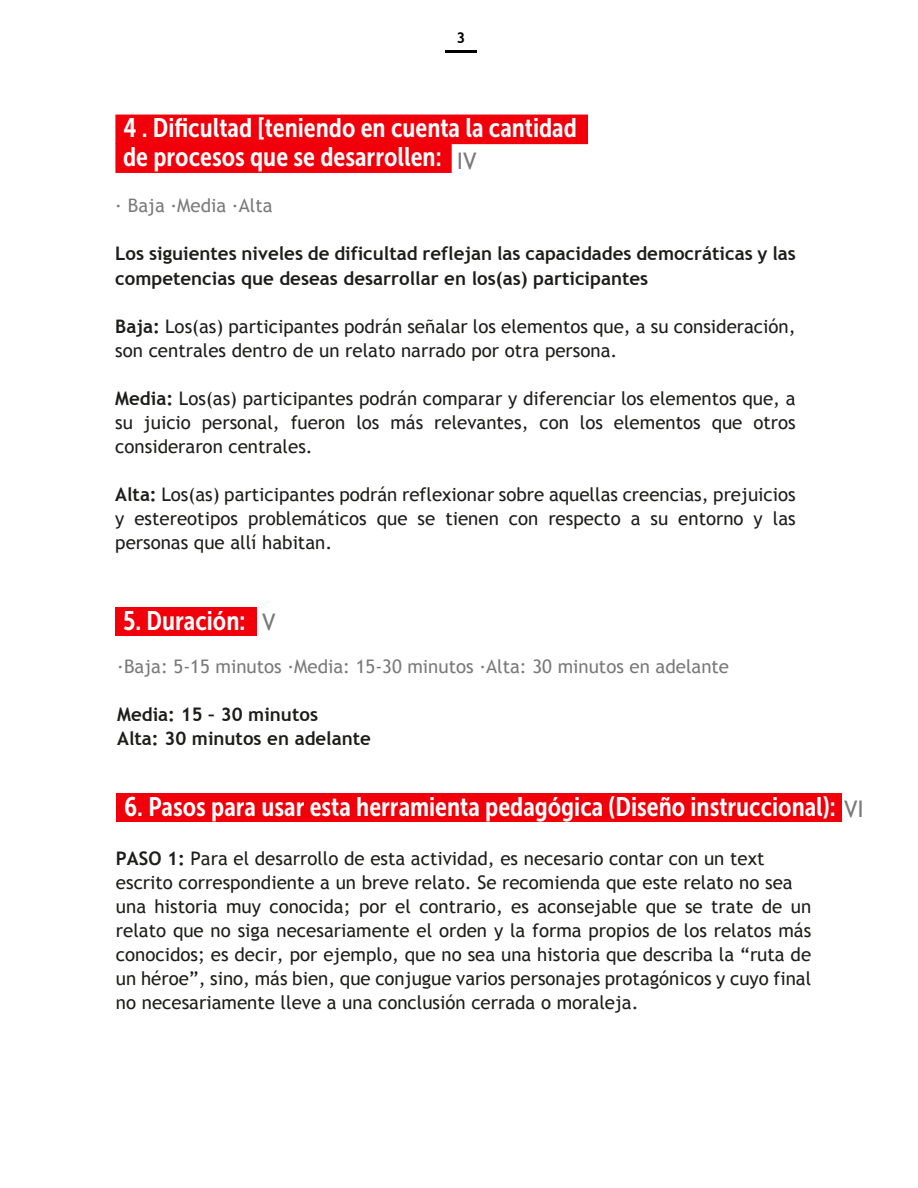
<style>
.page{position:relative;width:918px;height:1188px;background:#fff}
.page>*{position:absolute;margin:0;border:0;box-sizing:border-box;transform-origin:0 0}
.t1{font:26.7px/28.5px "Museo Sans Condensed 700";color:#fff}
.t2{font:22.95px "Trebuchet MS";color:#7a7a7a}
.t3{font:18.75px/24px "Trebuchet MS";color:#1d1d1b}
.t4{font:700 18.75px/24px "Trebuchet MS";color:#1d1d1b}
.t5{font:18.75px "Trebuchet MS";color:#7a7a7a}
.t6{font:700 15px "Trebuchet MS";color:#000}
.s1{font-weight:700}
</style>
<div class="page">
<hr style="left:445px;top:50px;width:31px;height:2px;background:#000">
<div style="left:115px;top:607px;width:142px;height:29px;background:#f1000b"></div>
<div style="left:116px;top:793px;width:725px;height:29px;background:#f1000b"></div>
<svg style="left:115px;top:115px;width:473px;height:58px;background:#f3242e"></svg>
<p class="t6" style="left:456px;top:28px;width:10px">3</p>
<h1 class="t1" style="left:123px;top:114px;width:455px">4 . Dificultad [teniendo en cuenta la cantidad de procesos que se desarrollen: <sub>IV</sub></h1>
<p class="t5" style="left:115px;top:195px;width:159px">· Baja ·Media ·Alta</p>
<p class="t4" style="left:115px;top:242px;width:682px">Los siguientes niveles de dificultad reflejan las capacidades democráticas y las competencias que deseas desarrollar en los(as) participantes</p>
<p class="t3" style="left:115px;top:314px;width:682px"><span class="s1">Baja:</span> Los(as) participantes podrán señalar los elementos que, a su consideración, son centrales dentro de un relato narrado por otra persona.</p>
<p class="t3" style="left:115px;top:386px;width:682px;text-align:justify"><span class="s1">Media:</span> Los(as) participantes podrán comparar y diferenciar los elementos que, a su juicio personal, fueron los más relevantes, con los elementos que otros consideraron centrales.</p>
<p class="t3" style="left:115px;top:482px;width:682px;text-align:justify"><span class="s1">Alta:</span> Los(as) participantes podrán reflexionar sobre aquellas creencias, prejuicios y estereotipos problemáticos que se tienen con respecto a su entorno y las personas que allí habitan.</p>
<h1 class="t1" style="left:123px;top:607px;width:123px">5. Duración:</h1>
<p class="t5" style="left:117px;top:655px;width:613px">·Baja: 5-15 minutos ·Media: 15-30 minutos ·Alta: 30 minutos en adelante</p>
<p class="t4" style="left:117px;top:702px;width:255px">Media: 15 – 30 minutos<br>Alta: 30 minutos en adelante</p>
<p class="t2" style="left:262px;top:609px;width:15px">V</p>
<h1 class="t1" style="left:124px;top:793px;width:713px">6. Pasos para usar esta herramienta pedagógica (Diseño instruccional):</h1>
<p class="t2" style="left:844px;top:795px;width:21px">VI</p>
<p class="t3" style="left:116px;top:846px;width:697px"><span class="s1">PASO 1:</span> Para el desarrollo de esta actividad, es necesario contar con un text escrito correspondiente a un breve relato. Se recomienda que este relato no sea una historia muy conocida; por el contrario, es aconsejable que se trate de un relato que no siga necesariamente el orden y la forma propios de los relatos más conocidos; es decir, por ejemplo, que no sea una historia que describa la “ruta de un héroe”, sino, más bien, que conjugue varios personajes protagónicos y cuyo final no necesariamente lleve a una conclusión cerrada o moraleja.</p>
</div>
